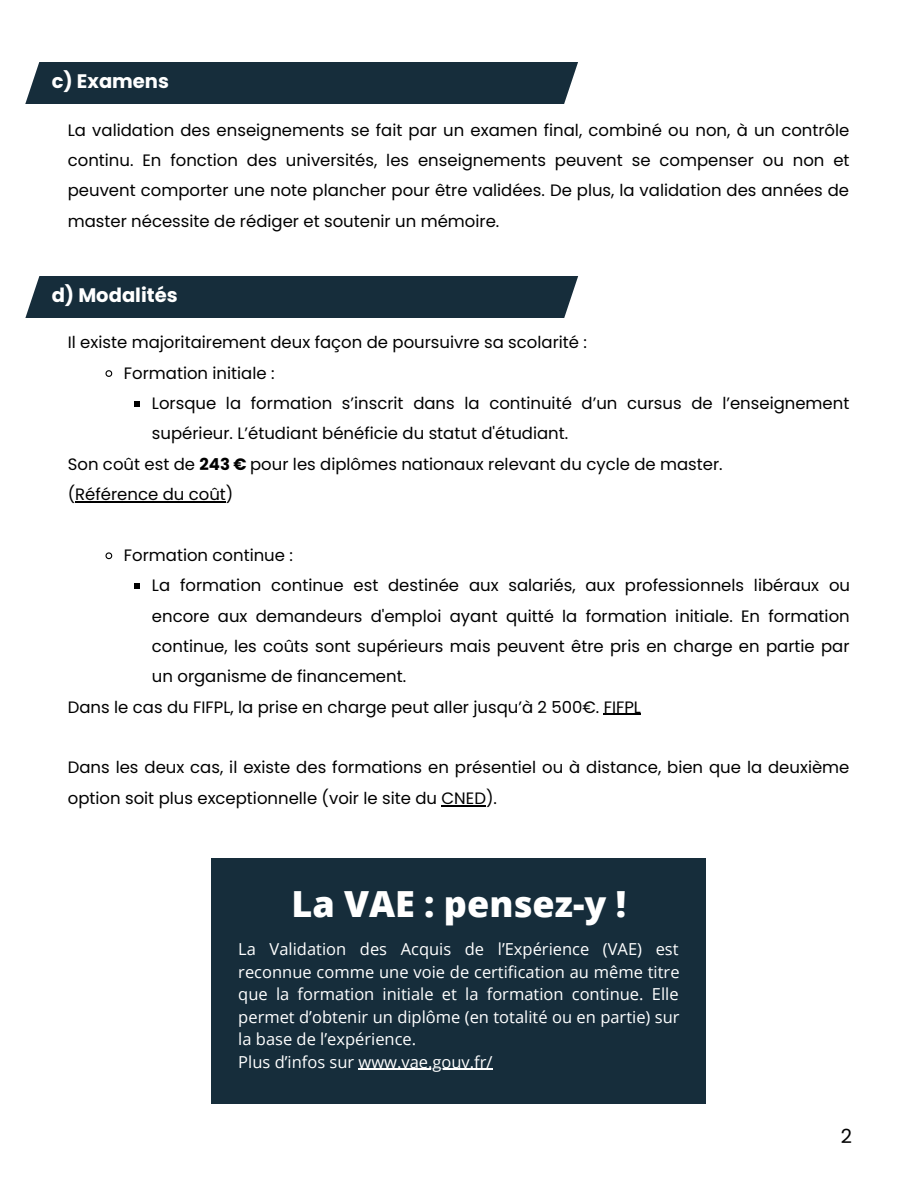
<style>
.page{position:relative;width:918px;height:1188px;background:#fff}
.page>*{position:absolute;margin:0;border:0;box-sizing:border-box;transform-origin:0 0}
.t1{font:800 36px "Open Sans";color:#fff}
.t2{font:700 19.5px "Poppins";color:#fff}
.t3{font:19.5px "Poppins";color:#000}
.t4{font:16.5px/30.3px "Poppins";color:#000}
.t5{font:16.5px/22.5px "Open Sans";color:#fff}
.s1{font-weight:700}
</style>
<div class="page">
<svg style="left:105px;top:370px;width:8px;height:7px"></svg>
<svg style="left:134px;top:401px;width:6px;height:6px"></svg>
<svg style="left:105px;top:552px;width:8px;height:8px"></svg>
<svg style="left:134px;top:583px;width:6px;height:6px"></svg>
<hr style="left:75px;top:501px;width:151px;height:1px;background:#000">
<hr style="left:604px;top:714px;width:37px;height:1px;background:#000">
<hr style="left:442px;top:805px;width:44px;height:1px;background:#000">
<div style="left:25px;top:62px;width:577px;height:41px;background:#162d3b"></div>
<svg style="left:560px;top:62px;width:42px;height:42px"></svg>
<svg style="left:25px;top:62px;width:17px;height:42px"></svg>
<div style="left:25px;top:276px;width:577px;height:41px;background:#162d3b"></div>
<svg style="left:560px;top:276px;width:42px;height:42px"></svg>
<svg style="left:25px;top:276px;width:17px;height:42px"></svg>
<div style="left:211px;top:859px;width:495px;height:245px;background:#162d3b"></div>
<hr style="left:359px;top:1069px;width:134px;height:1px;background:#fff">
<p class="t2" style="left:52px;top:68px;width:119px">c) Examens</p>
<p class="t4" style="left:68px;top:115px;width:783px;text-align:justify">La validation des enseignements se fait par un examen final, combiné ou non, à un contrôle continu. En fonction des universités, les enseignements peuvent se compenser ou non et peuvent comporter une note plancher pour être validées. De plus, la validation des années de master nécessite de rédiger et soutenir un mémoire.</p>
<p class="t2" style="left:52px;top:282px;width:127px">d) Modalités</p>
<p class="t4" style="left:68px;top:327px;width:521px">Il existe majoritairement deux façon de poursuivre sa scolarité :</p>
<p class="t4" style="left:152px;top:358px;width:699px;text-indent:-28px">Formation initiale :<br>Lorsque la formation s’inscrit dans la continuité d’un cursus de l’enseignement supérieur. L’étudiant bénéficie du statut d'étudiant.</p>
<p class="t4" style="left:68px;top:449px;width:656px">Son coût est de <span class="s1">243 €</span> pour les diplômes nationaux relevant du cycle de master. (Référence du coût)</p>
<p class="t4" style="left:152px;top:540px;width:700px;text-indent:-28px">Formation continue :<br>La formation continue est destinée aux salariés, aux professionnels libéraux ou encore aux demandeurs d'emploi ayant quitté la formation initiale. En formation continue, les coûts sont supérieurs mais peuvent être pris en charge en partie par un organisme de financement.</p>
<p class="t4" style="left:68px;top:692px;width:575px">Dans le cas du FIFPL, la prise en charge peut aller jusqu’à 2 500€. FIFPL</p>
<p class="t4" style="left:68px;top:753px;width:783px">Dans les deux cas, il existe des formations en présentiel ou à distance, bien que la deuxième option soit plus exceptionnelle (voir le site du CNED).</p>
<h1 class="t1" style="left:291px;top:878px;width:336px">La VAE : pensez-y !</h1>
<p class="t5" style="left:238px;top:938px;width:443px">La Validation des Acquis de l’Expérience (VAE) est reconnue comme une voie de certification au même titre que la formation initiale et la formation continue. Elle permet d’obtenir un diplôme (en totalité ou en partie) sur la base de l’expérience.<br>Plus d’infos sur www.vae.gouv.fr/</p>
<p class="t3" style="left:841px;top:1122px;width:13px">2</p>
</div>
